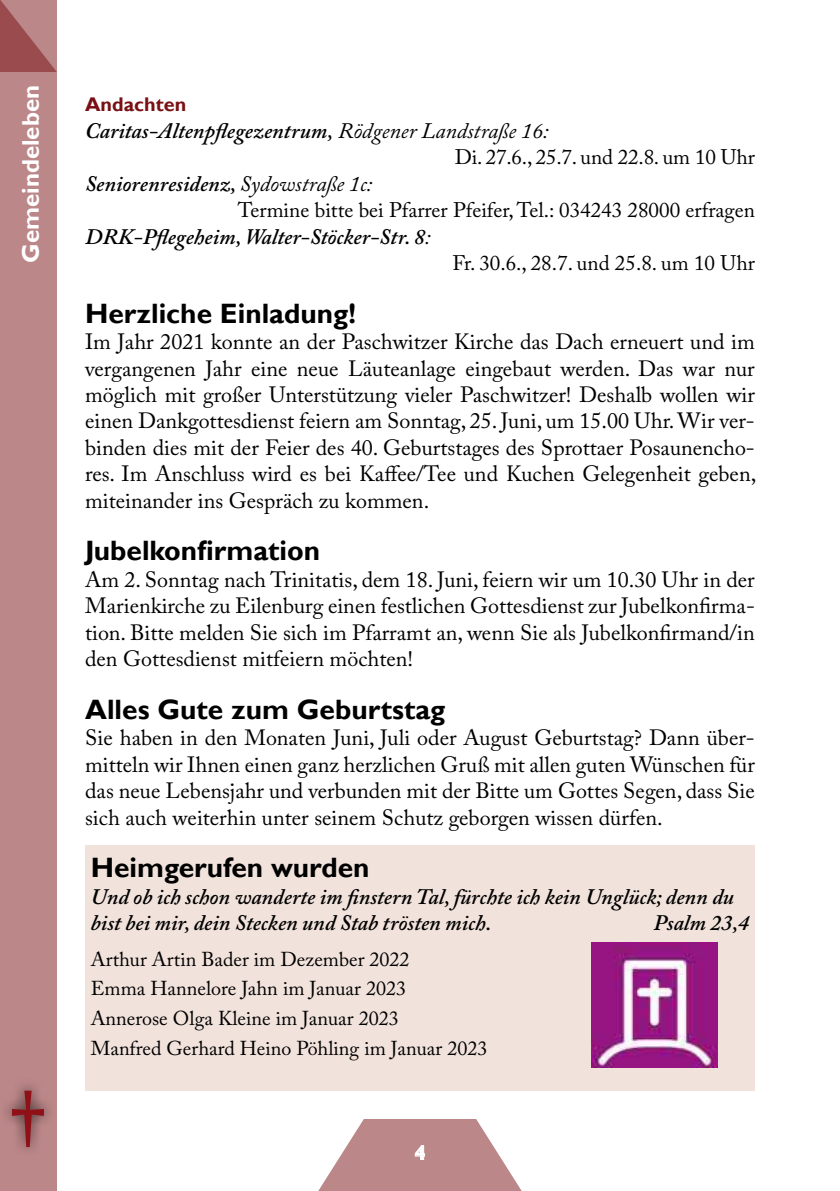
<style>
.page{position:relative;width:840px;height:1191px;background:#fff}
.page>*{position:absolute;margin:0;border:0;box-sizing:border-box;transform-origin:0 0}
.t1{font:96px "Nirmala UI";color:#8f1117}
.t2{font:700 28px "Gill Sans";color:#000}
.t3{font:700 24px "Gill Sans";color:#fff}
.t4{font:22px/26.4px "Adobe Caslon Pro";color:#000;text-align:justify}
.t5{font:italic 600 22px/26.4px "Adobe Caslon Pro";color:#000}
.t6{font:21px "Adobe Caslon Pro";color:#000}
.t7{font:20px/29.6px "Adobe Caslon Pro";color:#000}
.t8{font:700 20px "Gill Sans";color:#fff}
.t9{font:700 19.8px "Gill Sans";color:#791014}
.s1{font-weight:400}
</style>
<div class="page">
<div style="left:0;top:0;width:57px;height:1191px;background:#bc8789"></div>
<svg style="left:318px;top:1119px;width:204px;height:72px"></svg>
<div style="left:0;top:1078px;width:56px;height:80px;background:#000;opacity:.75"></div>
<div style="left:85px;top:845px;width:669px;height:245px;background:#f1e2db"></div>
<img style="left:591px;top:942px;width:125px;height:125px">
<p class="t3" style="left:16px;top:263px;width:179px;rotate:-90deg">Gemeindeleben</p>
<h1 class="t1" style="left:10px;top:1045px;width:37px">†</h1>
<p class="t9" style="left:85px;top:93px;width:103px">Andachten</p>
<p class="t5" style="left:85px;top:117px;width:465px">Caritas-Altenpflegezentrum, <span class="s1">Rödgener Landstraße 16:</span></p>
<p class="t6" style="left:454px;top:145px;width:301px">Di. 27.6., 25.7. und 22.8. um 10 Uhr</p>
<p class="t5" style="left:85px;top:170px;width:288px">Seniorenresidenz, <span class="s1">Sydowstraße 1c:</span></p>
<p class="t6" style="left:237px;top:198px;width:518px">Termine bitte bei Pfarrer Pfeifer, Tel.: 034243 28000 erfragen</p>
<p class="t5" style="left:85px;top:223px;width:347px">DRK-Pflegeheim, Walter-Stöcker-Str. 8<span class="s1">:</span></p>
<p class="t6" style="left:452px;top:250px;width:304px">Fr. 30.6., 28.7. und 25.8. um 10 Uhr</p>
<p class="t2" style="left:85px;top:296px;width:272px">Herzliche Einladung!</p>
<p class="t4" style="left:85px;top:328px;width:672px">Im Jahr 2021 konnte an der Paschwitzer Kirche das Dach erneuert und im vergangenen Jahr eine neue Läuteanlage eingebaut werden. Das war nur möglich mit großer Unterstützung vieler Paschwitzer! Deshalb wollen wir einen Dankgottesdienst feiern am Sonntag, 25. Juni, um 15.00 Uhr. Wir ver&shy;binden dies mit der Feier des 40. Geburtstages des Sprottaer Posaunencho&shy;res. Im Anschluss wird es bei Kaffee/Tee und Kuchen Gelegenheit geben, miteinander ins Gespräch zu kommen.</p>
<p class="t2" style="left:85px;top:534px;width:236px">Jubelkonfirmation</p>
<p class="t4" style="left:85px;top:566px;width:671px">Am 2. Sonntag nach Trinitatis, dem 18. Juni, feiern wir um 10.30 Uhr in der Marienkirche zu Eilenburg einen festlichen Gottesdienst zur Jubelkonfirma&shy;tion. Bitte melden Sie sich im Pfarramt an, wenn Sie als Jubelkonfirmand/in den Gottesdienst mitfeiern möchten!</p>
<p class="t2" style="left:85px;top:692px;width:361px">Alles Gute zum Geburtstag</p>
<p class="t4" style="left:85px;top:724px;width:670px">Sie haben in den Monaten Juni, Juli oder August Geburtstag? Dann über&shy;mitteln wir Ihnen einen ganz herzlichen Gruß mit allen guten Wünschen für das neue Lebensjahr und verbunden mit der Bitte um Gottes Segen, dass Sie sich auch weiterhin unter seinem Schutz geborgen wissen dürfen.</p>
<p class="t2" style="left:91px;top:851px;width:280px">Heimgerufen wurden</p>
<p class="t5" style="left:91px;top:883px;width:644px">Und ob ich schon wanderte im finstern Tal, fürchte ich kein Unglück; denn du bist bei mir, dein Stecken und Stab trösten mich.</p>
<p class="t5" style="left:653px;top:909px;width:97px">Psalm 23,4</p>
<p class="t7" style="left:91px;top:943px;width:398px">Arthur Artin Bader im Dezember 2022<br>Emma Hannelore Jahn im Januar 2023<br>Annerose Olga Kleine im Januar 2023<br>Manfred Gerhard Heino Pöhling im Januar 2023</p>
<p class="t8" style="left:414px;top:1140px;width:13px">4</p>
</div>
